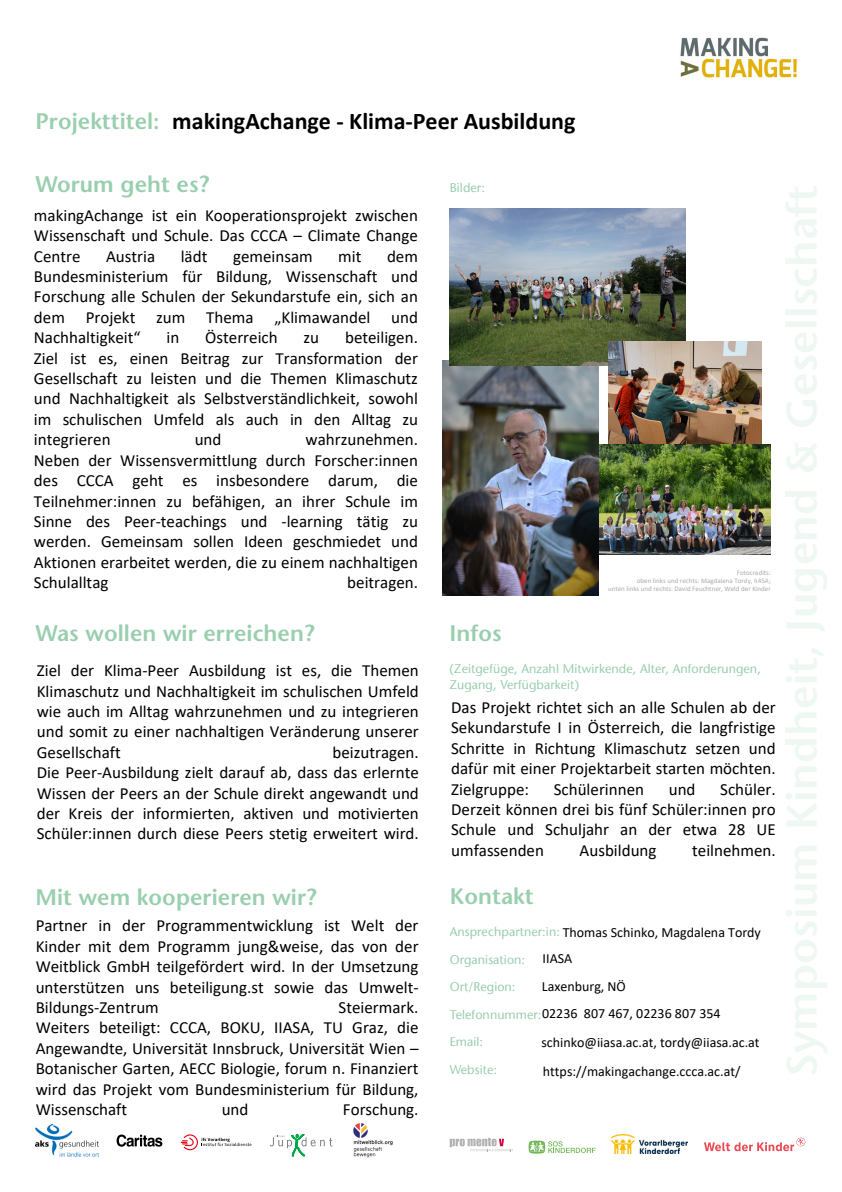
<style>
.page{position:relative;width:842px;height:1192px;background:#fff}
.page>*{position:absolute;margin:0;border:0;box-sizing:border-box;transform-origin:0 0}
.t1{font:700 24px "Calibri";color:#000}
.t2{font:600 22.5px "Stone Sans Std";letter-spacing:.005em;color:#99ceae}
.t3{font:17px/20.4px "Calibri";color:#000;text-align:justify}
.t4{font:14px/27.1px "Calibri";color:#000}
.t5{font:12.5px/27.5px "Stone Sans";letter-spacing:.005em;color:#99ceae}
.t6{font:7px/8.4px "Calibri";color:#aaa;text-align:right}
.s1{font-family:"Stone Sans Std";font-weight:600;font-size:22.5px;color:#99ceae}
</style>
<div class="page">
<img style="left:443px;top:361px;width:156px;height:234px">
<img style="left:35px;top:1124px;width:63px;height:33px">
<svg style="left:117px;top:1135px;width:45px;height:12px"></svg>
<svg style="left:181px;top:1134px;width:70px;height:16px"></svg>
<svg style="left:450px;top:1138px;width:63px;height:13px"></svg>
<svg style="left:270px;top:1134px;width:62px;height:22px"></svg>
<svg style="left:529px;top:1141px;width:67px;height:13px"></svg>
<img style="left:611px;top:1135px;width:76px;height:19px">
<img style="left:353px;top:1123px;width:40px;height:35px">
<svg style="left:704px;top:1138px;width:101px;height:13px"></svg>
<img style="left:449px;top:208px;width:237px;height:158px">
<img style="left:609px;top:342px;width:152px;height:102px">
<img style="left:599px;top:444px;width:172px;height:111px">
<img style="left:680px;top:37px;width:117px;height:41px">
<h1 class="t1" style="left:35px;top:105px;width:542px"><span class="s1">Projekttitel:</span> makingAchange - Klima-Peer Ausbildung</h1>
<h2 class="t2" style="left:35px;top:175px;width:175px">Worum geht es?</h2>
<p class="t5" style="left:450px;top:175px;width:37px">Bilder:</p>
<p class="t3" style="left:34px;top:205px;width:385px">makingAchange ist ein Kooperationsprojekt zwischen Wissenschaft und Schule. Das CCCA – Climate Change Centre</p>
<p class="t3" style="left:106px;top:245px;width:51px">Austria</p>
<p class="t3" style="left:181px;top:245px;width:28px">lädt</p>
<p class="t3" style="left:233px;top:245px;width:81px">gemeinsam</p>
<p class="t3" style="left:338px;top:245px;width:25px">mit</p>
<p class="t3" style="left:34px;top:245px;width:385px;text-indent:353px">dem Bundesministerium für Bildung, Wissenschaft und Forschung alle Schulen der Sekundarstufe ein, sich an dem Projekt zum Thema „Klimawandel und Nachhaltigkeit“</p>
<p class="t3" style="left:167px;top:327px;width:14px">in</p>
<p class="t3" style="left:205px;top:327px;width:74px">Österreich</p>
<p class="t3" style="left:304px;top:327px;width:17px">zu</p>
<p class="t3" style="left:34px;top:327px;width:385px;text-indent:311px">beteiligen.<br>Ziel ist es, einen Beitrag zur Transformation der Gesellschaft zu leisten und die Themen Klimaschutz und Nachhaltigkeit als Selbstverständlichkeit, sowohl im schulischen Umfeld als auch in den Alltag zu integrieren</p>
<p class="t3" style="left:34px;top:429px;width:385px;text-indent:272px">wahrzunehmen.<br>Neben der Wissensvermittlung durch Forscher:innen des CCCA geht es insbesondere darum, die Teilnehmer:innen zu befähigen, an ihrer Schule im Sinne des Peer-teachings und -learning tätig zu werden. Gemeinsam sollen Ideen geschmiedet und Aktionen erarbeitet werden, die zu einem nachhaltigen Schulalltag</p>
<p class="t3" style="left:195px;top:429px;width:28px">und</p>
<p class="t3" style="left:347px;top:572px;width:72px">beitragen.</p>
<p class="t6" style="left:608px;top:568px;width:164px">Fotocredits:<br>oben links und rechts: Magdalena Tordy, IIASA;<br>unten links und rechts: David Feuchtner, Weld der Kinder</p>
<h2 class="t2" style="left:35px;top:625px;width:281px">Was wollen wir erreichen?</h2>
<p class="t3" style="left:37px;top:660px;width:384px">Ziel der Klima-Peer Ausbildung ist es, die Themen Klimaschutz und Nachhaltigkeit im schulischen Umfeld wie auch im Alltag wahrzunehmen und zu integrieren und somit zu einer nachhaltigen Veränderung unserer Gesellschaft</p>
<p class="t3" style="left:37px;top:742px;width:384px;text-indent:296px">beizutragen.<br>Die Peer-Ausbildung zielt darauf ab, dass das erlernte Wissen der Peers an der Schule direkt angewandt und der Kreis der informierten, aktiven und motivierten Schüler:innen durch diese Peers stetig erweitert wird.</p>
<h2 class="t2" style="left:449px;top:625px;width:54px">Infos</h2>
<p class="t5" style="left:449px;top:662px;width:313px;line-height:16px">(Zeitgefüge, Anzahl Mitwirkende, Alter, Anforderungen,<br>Zugang, Verfügbarkeit)</p>
<p class="t3" style="left:451px;top:697px;width:326px">Das Projekt richtet sich an alle Schulen ab der Sekundarstufe I in Österreich, die langfristige Schritte in Richtung Klimaschutz setzen und dafür mit einer Projektarbeit starten möchten.<br>Zielgruppe:</p>
<p class="t3" style="left:451px;top:778px;width:326px;text-indent:269px">Schüler.<br>Derzeit können drei bis fünf Schüler:innen pro Schule und Schuljahr an der etwa 28 UE umfassenden</p>
<p class="t3" style="left:554px;top:778px;width:92px">Schülerinnen</p>
<p class="t3" style="left:669px;top:778px;width:28px">und</p>
<p class="t3" style="left:580px;top:840px;width:78px">Ausbildung</p>
<p class="t3" style="left:692px;top:840px;width:85px">teilnehmen.</p>
<h2 class="t2" style="left:35px;top:888px;width:283px">Mit wem kooperieren wir?</h2>
<h2 class="t2" style="left:450px;top:888px;width:85px">Kontakt</h2>
<p class="t5" style="left:450px;top:919px;width:112px">Ansprechpartner:in:<br>Organisation:<br>Ort/Region:<br>Telefonnummer:<br>Email:<br>Website:</p>
<p class="t3" style="left:36px;top:915px;width:384px">Partner in der Programmentwicklung ist Welt der Kinder mit dem Programm jung&amp;weise, das von der Weitblick GmbH teilgefördert wird. In der Umsetzung unterstützen uns beteiligung.st sowie das Umwelt-Bildungs-Zentrum</p>
<p class="t4" style="left:542px;top:918px;width:221px;text-indent:21px">Thomas Schinko, Magdalena Tordy<br>IIASA<br>Laxenburg, NÖ<br>02236 807 467, 02236 807 354</p>
<p class="t4" style="left:541px;top:1028px;width:220px;line-height:29.1px">schinko@iiasa.ac.at, tordy@iiasa.ac.at https://makingachange.ccca.ac.at/</p>
<p class="t3" style="left:36px;top:997px;width:384px;text-indent:303px">Steiermark.<br>Weiters beteiligt: CCCA, BOKU, IIASA, TU Graz, die Angewandte, Universität Innsbruck, Universität Wien – Botanischer Garten, AECC Biologie, forum n. Finanziert wird das Projekt vom Bundesministerium für Bildung, Wissenschaft</p>
<p class="t3" style="left:222px;top:1099px;width:28px">und</p>
<p class="t3" style="left:343px;top:1099px;width:77px">Forschung.</p>
</div>
